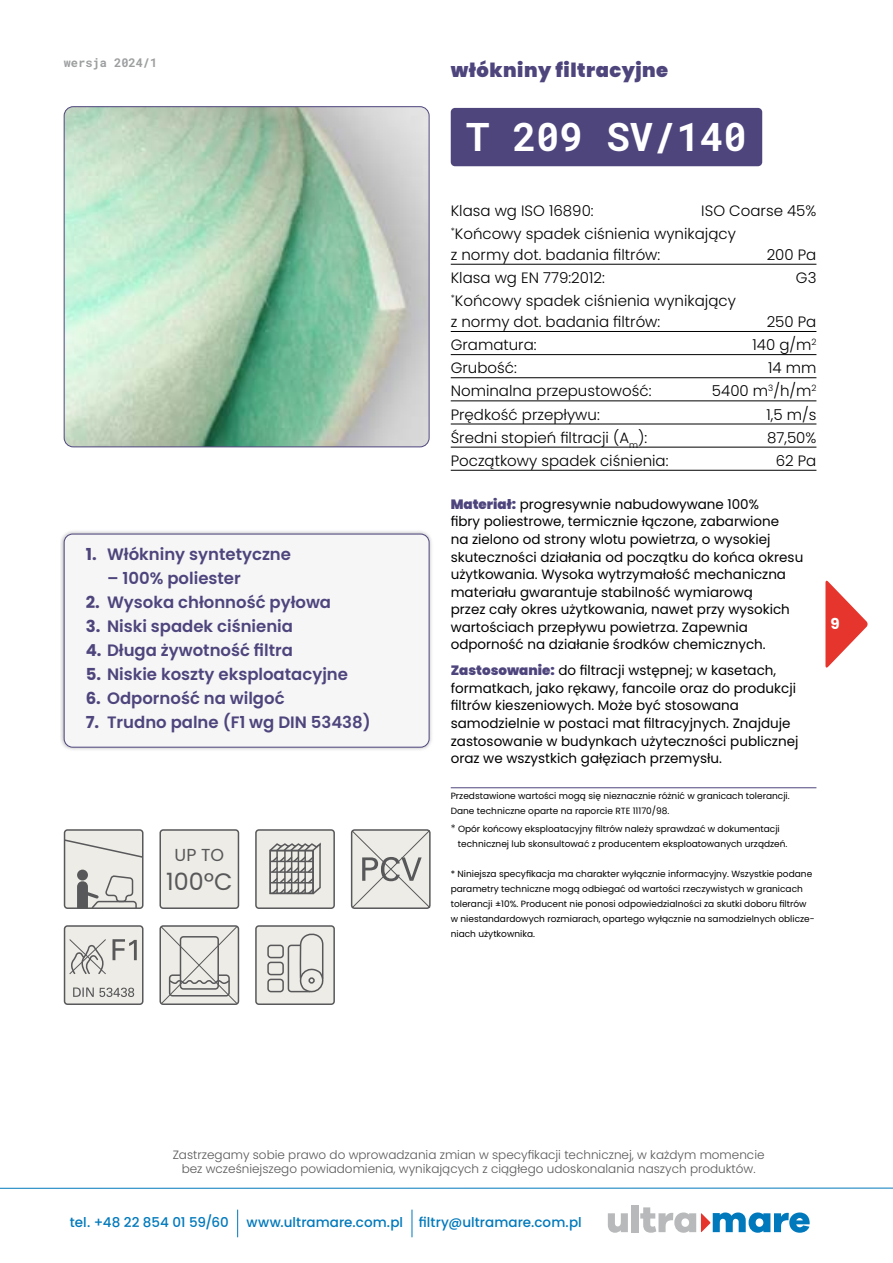
<style>
.page{position:relative;width:893px;height:1263px;background:#fff}
.page>*{position:absolute;margin:0;border:0;box-sizing:border-box;transform-origin:0 0}
.t1{font:700 39px "Roboto Mono";color:#fff}
.t2{font:23.85px "Poppins";color:#58585a}
.t3{font:900 19.5px "Poppins";letter-spacing:.025em;color:#4e457d}
.t4{font:17.4px "Poppins";color:#58585a}
.t5{font:600 16.5px "Poppins";color:#4e457d}
.t6{font:300 15px/23.1px "Poppins";color:#000}
.t7{font:700 15px "Poppins";color:#fff}
.t8{font:13.5px/17.5px "Poppins";color:#000}
.t9{font:500 13.5px "Poppins";letter-spacing:.005em;color:#0079bc}
.t10{font:300 12px/14.4px "Poppins";color:#58585a;text-align:center}
.t11{font:700 12px "Roboto Mono";color:#9c9e9f}
.t12{font:9px/15px "Poppins";color:#000}
.s1{font-weight:700}
.s2{font-weight:900;color:#4e457d}
.s3{font-weight:300;font-size:10.5px}
</style>
<div class="page">
<hr style="left:0;top:1188px;width:893px;height:1px;background:#0079bc">
<svg style="left:237px;top:1209px;width:1px;height:28px"></svg>
<svg style="left:412px;top:1209px;width:1px;height:28px"></svg>
<svg style="left:608px;top:1213px;width:20px;height:20px"></svg>
<div style="left:631px;top:1205px;width:7px;height:27px;background:#b7b9ba"></div>
<svg style="left:640px;top:1207px;width:170px;height:26px"></svg>
<svg style="left:825px;top:580px;width:43px;height:88px"></svg>
<img style="left:64px;top:107px;width:365px;height:340px">
<div style="left:64px;top:106px;width:365px;height:341px;border:1px solid #4e457d;border-radius:9px"></div>
<hr style="left:451px;top:264px;width:365px;height:1px;background:#000">
<hr style="left:451px;top:331px;width:365px;height:1px;background:#000">
<hr style="left:451px;top:354px;width:365px;height:1px;background:#000">
<hr style="left:451px;top:377px;width:365px;height:1px;background:#000">
<hr style="left:451px;top:401px;width:365px;height:1px;background:#000">
<hr style="left:451px;top:424px;width:365px;height:1px;background:#000">
<hr style="left:451px;top:447px;width:365px;height:1px;background:#000">
<hr style="left:451px;top:470px;width:365px;height:1px;background:#000">
<hr style="left:451px;top:787px;width:365px;height:1px;background:#4e457d">
<div style="left:451px;top:108px;width:311px;height:58px;background:#4e457d;border-radius:4px"></div>
<div style="left:60px;top:530px;width:373px;height:222px;background:#000;opacity:.3"></div>
<div style="left:64px;top:534px;width:365px;height:213px;background:#f6f6f6;border-radius:9px"></div>
<div style="left:64px;top:534px;width:365px;height:213px;border:1px solid #4e457d;border-radius:9px"></div>
<div style="left:65px;top:830px;width:78px;height:78px;background:#edece6;border-radius:3px"></div>
<div style="left:64px;top:829px;width:80px;height:80px;border:2px solid #58585a;border-radius:3px"></div>
<svg style="left:64px;top:838px;width:80px;height:21px"></svg>
<div style="left:77px;top:869px;width:11px;height:11px;background:#58585a;border-radius:50%"></div>
<svg style="left:77px;top:874px;width:61px;height:35px"></svg>
<div style="left:160px;top:830px;width:78px;height:78px;background:#edece6;border-radius:3px"></div>
<div style="left:159px;top:829px;width:80px;height:80px;border:2px solid #58585a;border-radius:3px"></div>
<div style="left:256px;top:830px;width:78px;height:78px;background:#edece6;border-radius:3px"></div>
<div style="left:255px;top:829px;width:80px;height:80px;border:2px solid #58585a;border-radius:3px"></div>
<svg style="left:269px;top:842px;width:52px;height:53px"></svg>
<svg style="left:351px;top:829px;width:80px;height:80px;background:#d3d2cd"></svg>
<div style="left:65px;top:926px;width:78px;height:78px;background:#edece6;border-radius:3px"></div>
<div style="left:64px;top:925px;width:80px;height:80px;border:2px solid #58585a;border-radius:3px"></div>
<svg style="left:73px;top:987px;width:61px;height:10px"></svg>
<svg style="left:69px;top:939px;width:68px;height:36px"></svg>
<div style="left:159px;top:925px;width:80px;height:80px;border:2px solid #58585a;border-radius:3px"></div>
<svg style="left:160px;top:925px;width:78px;height:80px;background:#d3d2ce"></svg>
<div style="left:256px;top:926px;width:78px;height:78px;background:#edece6;border-radius:3px"></div>
<div style="left:255px;top:925px;width:80px;height:80px;border:2px solid #58585a;border-radius:3px"></div>
<div style="left:267px;top:979px;width:17px;height:13px;border:2px solid #58585a;border-radius:3px"></div>
<div style="left:288px;top:945px;width:25px;height:47px;border:2px solid #58585a;border-radius:3px"></div>
<svg style="left:295px;top:933px;width:29px;height:60px"></svg>
<div style="left:267px;top:945px;width:17px;height:13px;border:2px solid #58585a;border-radius:3px"></div>
<div style="left:267px;top:962px;width:17px;height:13px;border:2px solid #58585a;border-radius:3px"></div>
<div style="left:308px;top:977px;width:7px;height:7px;border:2px solid #58585a;border-radius:50%"></div>
<p class="t11" style="left:64px;top:54px;width:95px">wersja 2024/1</p>
<h3 class="t3" style="left:451px;top:59px;width:219px">włókniny filtracyjne</h3>
<h1 class="t1" style="left:466px;top:109px;width:282px">T 209 SV/140</h1>
<p class="t5" style="left:86px;top:545px;width:207px"><span class="s1">1.</span> Włókniny syntetyczne</p>
<p class="t5" style="left:107px;top:569px;width:135px">– 100% poliester</p>
<p class="t5" style="left:86px;top:593px;width:247px"><span class="s1">2.</span> Wysoka chłonność pyłowa</p>
<p class="t5" style="left:86px;top:617px;width:209px"><span class="s1">3.</span> Niski spadek ciśnienia</p>
<p class="t5" style="left:86px;top:641px;width:209px"><span class="s1">4.</span> Długa żywotność filtra</p>
<p class="t5" style="left:86px;top:665px;width:264px"><span class="s1">5.</span> Niskie koszty eksploatacyjne</p>
<p class="t5" style="left:86px;top:689px;width:200px"><span class="s1">6.</span> Odporność na wilgoć</p>
<p class="t5" style="left:86px;top:713px;width:286px"><span class="s1">7.</span> Trudno palne (F1 wg DIN 53438)</p>
<p class="t4" style="left:175px;top:844px;width:51px">UP TO</p>
<h2 class="t2" style="left:166px;top:868px;width:68px">100ºC</h2>
<p class="t6" style="left:451px;top:199px;width:144px">Klasa wg ISO 16890:</p>
<p class="t6" style="left:451px;top:199px;width:367px;text-indent:251px">ISO Coarse 45% <sup>*</sup>Końcowy spadek ciśnienia wynikający</p>
<p class="t6" style="left:451px;top:243px;width:211px">z normy dot. badania filtrów:</p>
<p class="t6" style="left:767px;top:243px;width:51px">200 Pa</p>
<p class="t6" style="left:451px;top:266px;width:156px">Klasa wg EN 779:2012:</p>
<p class="t6" style="left:796px;top:266px;width:22px">G3</p>
<p class="t6" style="left:451px;top:290px;width:287px;line-height:21px"><sup>*</sup>Końcowy spadek ciśnienia wynikający z normy dot. badania filtrów:</p>
<p class="t6" style="left:767px;top:310px;width:51px">250 Pa</p>
<p class="t6" style="left:451px;top:333px;width:87px">Gramatura:</p>
<p class="t6" style="left:752px;top:333px;width:65px">140 g/m<sup>2</sup></p>
<p class="t6" style="left:451px;top:356px;width:68px">Grubość:</p>
<p class="t6" style="left:768px;top:356px;width:50px">14 mm</p>
<p class="t6" style="left:451px;top:380px;width:202px">Nominalna przepustowość:</p>
<p class="t6" style="left:712px;top:380px;width:106px">5400 m<sup>3</sup>/h/m<sup>2</sup></p>
<p class="t6" style="left:451px;top:403px;width:151px">Prędkość przepływu:</p>
<p class="t6" style="left:766px;top:403px;width:51px">1,5 m/s</p>
<p class="t6" style="left:451px;top:426px;width:198px">Średni stopień filtracji (A<sub>m</sub>):</p>
<p class="t6" style="left:767px;top:426px;width:51px">87,50%</p>
<p class="t6" style="left:451px;top:449px;width:219px">Początkowy spadek ciśnienia:</p>
<p class="t6" style="left:776px;top:449px;width:42px">62 Pa</p>
<p class="t8" style="left:451px;top:495px;width:354px"><span class="s2">Materiał:</span> progresywnie nabudowywane 100%<br>fibry poliestrowe, termicznie łączone, zabarwione<br>na zielono od strony wlotu powietrza, o wysokiej skuteczności działania od początku do końca okresu użytkowania. Wysoka wytrzymałość mechaniczna materiału gwarantuje stabilność wymiarową<br>przez cały okres użytkowania, nawet przy wysokich wartościach przepływu powietrza. Zapewnia odporność na działanie środków chemicznych.</p>
<p class="t8" style="left:451px;top:662px;width:349px"><span class="s2">Zastosowanie:</span> do filtracji wstępnej; w kasetach, formatkach, jako rękawy, fancoile oraz do produkcji filtrów kieszeniowych. Może być stosowana samodzielnie w postaci mat filtracyjnych. Znajduje zastosowanie w budynkach użyteczności publicznej oraz we wszystkich gałęziach przemysłu.</p>
<p class="t12" style="left:451px;top:789px;width:340px">Przedstawione wartości mogą się nieznacznie różnić w granicach tolerancji.<br>Dane techniczne oparte na raporcie RTE 11170/98.</p>
<p class="t12" style="left:458px;top:822px;width:331px;text-indent:-7px"><span class="s3">*</span> Opór końcowy eksploatacyjny filtrów należy sprawdzać w dokumentacji technicznej lub skonsultować z producentem eksploatowanych urządzeń.</p>
<p class="t12" style="left:451px;top:867px;width:365px">* Niniejsza specyfikacja ma charakter wyłącznie informacyjny. Wszystkie podane parametry techniczne mogą odbiegać od wartości rzeczywistych w granicach tolerancji ±10%. Producent nie ponosi odpowiedzialności za skutki doboru filtrów w niestandardowych rozmiarach, opartego wyłącznie na samodzielnych oblicze&shy;niach użytkownika.</p>
<p class="t7" style="left:830px;top:615px;width:11px">9</p>
<p class="t10" style="left:173px;top:1148px;width:593px">Zastrzegamy sobie prawo do wprowadzania zmian w specyfikacji technicznej, w każdym momencie bez wcześniejszego powiadomienia, wynikających z ciągłego udoskonalania naszych produktów.</p>
<p class="t9" style="left:70px;top:1215px;width:161px">tel. +48 22 854 01 59/60</p>
<p class="t9" style="left:247px;top:1215px;width:337px">www.ultramare.com.pl filtry@ultramare.com.pl</p>
</div>
